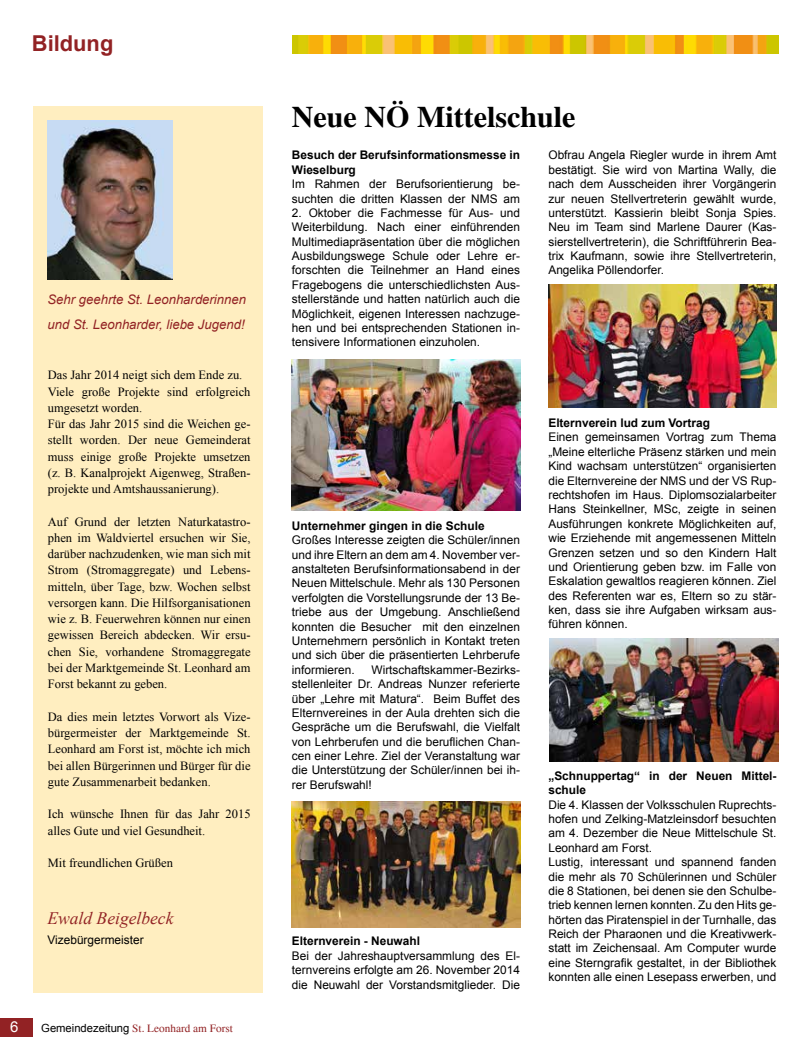
<style>
.page{position:relative;width:812px;height:1053px;background:#fff}
.page>*{position:absolute;margin:0;border:0;box-sizing:border-box;transform-origin:0 0}
.t1{font:700 30px "Times";color:#000}
.t2{font:700 21.88px "Arial";color:#922224}
.t3{font:italic 17.5px "Times New Roman";color:#922224}
.t4{font:15px "Arial";color:#fff}
.t5{font:italic 13.12px/25px "Arial";color:#922224}
.t6{font:12.5px/16.2px "Times New Roman";color:#000}
.t7{font:11.88px/14.4px "Arial";color:#000;text-align:justify}
.t8{font:700 11.88px/14.4px "Arial";color:#000}
.t9{font:11.25px "Times";color:#922224}
.s1{font-family:"Arial";color:#000}
</style>
<div class="page">
<div style="left:34px;top:106px;width:229px;height:886px;background:#ffeec0"></div>
<img style="left:48px;top:120px;width:124px;height:160px">
<div style="left:0;top:1017px;width:33px;height:19px;background:#922224"></div>
<img style="left:292px;top:35px;width:486px;height:18px">
<img style="left:292px;top:359px;width:228px;height:152px">
<img style="left:292px;top:801px;width:228px;height:126px">
<img style="left:548px;top:285px;width:228px;height:122px">
<img style="left:550px;top:638px;width:228px;height:123px">
<h2 class="t2" style="left:32px;top:29px;width:83px">Bildung</h2>
<p class="t5" style="left:47px;top:287px;width:200px">Sehr geehrte St. Leonharderinnen und St. Leonharder, liebe Jugend!</p>
<p class="t6" style="left:48px;top:367px;width:204px">Das Jahr 2014 neigt sich dem Ende zu.<br>Viele große Projekte sind erfolgreich umgesetzt worden.<br>Für das Jahr 2015 sind die Weichen ge&shy;stellt worden. Der neue Gemeinderat muss einige große Projekte umsetzen (z. B. Kanalprojekt Aigenweg, Straßen&shy;projekte und Amtshaussanierung).</p>
<p class="t6" style="left:48px;top:513px;width:204px;text-align:justify">Auf Grund der letzten Naturkatastro&shy;phen im Waldviertel ersuchen wir Sie, darüber nachzudenken, wie man sich mit Strom (Stromaggregate) und Lebens&shy;mitteln, über Tage, bzw. Wochen selbst versorgen kann. Die Hilfsorganisationen wie z. B. Feuerwehren können nur einen gewissen Bereich abdecken. Wir ersu&shy;chen Sie, vorhandene Stromaggregate bei der Marktgemeinde St. Leonhard am Forst bekannt zu geben.</p>
<p class="t6" style="left:48px;top:708px;width:204px;text-align:justify">Da dies mein letztes Vorwort als Vize&shy;bürgermeister der Marktgemeinde St.<br>Leonhard am Forst ist, möchte ich mich bei allen Bürgerinnen und Bürger für die gute Zusammenarbeit bedanken.</p>
<p class="t6" style="left:48px;top:805px;width:204px">Ich wünsche Ihnen für das Jahr 2015 alles Gute und viel Gesundheit.</p>
<p class="t6" style="left:48px;top:854px;width:126px">Mit freundlichen Grüßen</p>
<h3 class="t3" style="left:47px;top:906px;width:127px">Ewald Beigelbeck</h3>
<p class="t7" style="left:47px;top:932px;width:98px">Vizebürgermeister</p>
<p class="t4" style="left:10px;top:1017px;width:10px">6</p>
<p class="t9" style="left:41px;top:1021px;width:193px"><span class="s1">Gemeindezeitung</span> St. Leonhard am Forst</p>
<h1 class="t1" style="left:292px;top:99px;width:285px">Neue NÖ Mittelschule</h1>
<p class="t8" style="left:292px;top:148px;width:229px">Besuch der Berufsinformationsmesse in<br>Wieselburg</p>
<p class="t7" style="left:292px;top:177px;width:229px">Im Rahmen der Berufsorientierung be&shy;suchten die dritten Klassen der NMS am</p>
<p class="t7" style="left:292px;top:206px;width:229px">2. Oktober die Fachmesse für Aus- und Weiterbildung. Nach einer einführenden Multimediapräsentation über die möglichen Ausbildungswege Schule oder Lehre er&shy;forschten die Teilnehmer an Hand eines Fragebogens die unterschiedlichsten Aus&shy;stellerstände und hatten natürlich auch die Möglichkeit, eigenen Interessen nachzuge&shy;hen und bei entsprechenden Stationen in&shy;tensivere Informationen einzuholen.</p>
<p class="t7" style="left:548px;top:148px;width:229px">Obfrau Angela Riegler wurde in ihrem Amt bestätigt. Sie wird von Martina Wally, die nach dem Ausscheiden ihrer Vorgängerin zur neuen Stellvertreterin gewählt wurde, unterstützt. Kassierin bleibt Sonja Spies.<br>Neu im Team sind Marlene Daurer (Kas&shy;sierstellvertreterin), die Schriftführerin Bea&shy;trix Kaufmann, sowie ihre Stellvertreterin, Angelika Pöllendorfer.</p>
<p class="t8" style="left:292px;top:519px;width:194px">Unternehmer gingen in die Schule</p>
<p class="t7" style="left:292px;top:533px;width:229px">Großes Interesse zeigten die Schüler/innen und ihre Eltern an dem am 4. November ver&shy;anstalteten Berufsinformationsabend in der Neuen Mittelschule. Mehr als 130 Personen verfolgten die Vorstellungsrunde der 13 Be&shy;triebe aus der Umgebung. Anschließend konnten die Besucher mit den einzelnen Unternehmern persönlich in Kontakt treten und sich über die präsentierten Lehrberufe informieren.</p>
<p class="t7" style="left:292px;top:662px;width:229px;text-indent:80px">Wirtschaftskammer-Bezirks&shy;stellenleiter Dr. Andreas Nunzer referierte über „Lehre mit Matura“. Beim Buffet des Elternvereines in der Aula drehten sich die Gespräche um die Berufswahl, die Vielfalt von Lehrberufen und die beruflichen Chan&shy;cen einer Lehre. Ziel der Veranstaltung war die Unterstützung der Schüler/innen bei ih&shy;rer Berufswahl!</p>
<p class="t8" style="left:292px;top:934px;width:130px">Elternverein - Neuwahl</p>
<p class="t7" style="left:292px;top:948px;width:229px">Bei der Jahreshauptversammlung des El&shy;ternvereins erfolgte am 26. November 2014 die Neuwahl der Vorstandsmitglieder. Die</p>
<p class="t8" style="left:548px;top:416px;width:163px">Elternverein lud zum Vortrag</p>
<p class="t7" style="left:548px;top:430px;width:229px">Einen gemeinsamen Vortrag zum Thema „Meine elterliche Präsenz stärken und mein Kind wachsam unterstützen“ organisierten die Elternvereine der NMS und der VS Rup&shy;rechtshofen im Haus. Diplomsozialarbeiter Hans Steinkellner, MSc, zeigte in seinen Ausführungen konkrete Möglichkeiten auf, wie Erziehende mit angemessenen Mitteln Grenzen setzen und so den Kindern Halt und Orientierung geben bzw. im Falle von Eskalation gewaltlos reagieren können. Ziel des Referenten war es, Eltern so zu stär&shy;ken, dass sie ihre Aufgaben wirksam aus&shy;führen können.</p>
<p class="t8" style="left:548px;top:768px;width:229px">„Schnuppertag“ in der Neuen Mittel&shy;schule</p>
<p class="t7" style="left:548px;top:797px;width:229px;text-align:left">Die 4. Klassen der Volksschulen Ruprechts&shy;hofen und Zelking-Matzleinsdorf besuchten am 4. Dezember die Neue Mittelschule St.<br>Leonhard am Forst.<br>Lustig, interessant und spannend fanden die mehr als 70 Schülerinnen und Schüler die 8 Stationen, bei denen sie den Schulbe&shy;trieb kennen lernen konnten. Zu den Hits ge&shy;hörten das Piratenspiel in der Turnhalle, das Reich der Pharaonen und die Kreativwerk&shy;statt im Zeichensaal. Am Computer wurde eine Sterngrafik gestaltet, in der Bibliothek konnten alle einen Lesepass erwerben, und</p>
</div>
